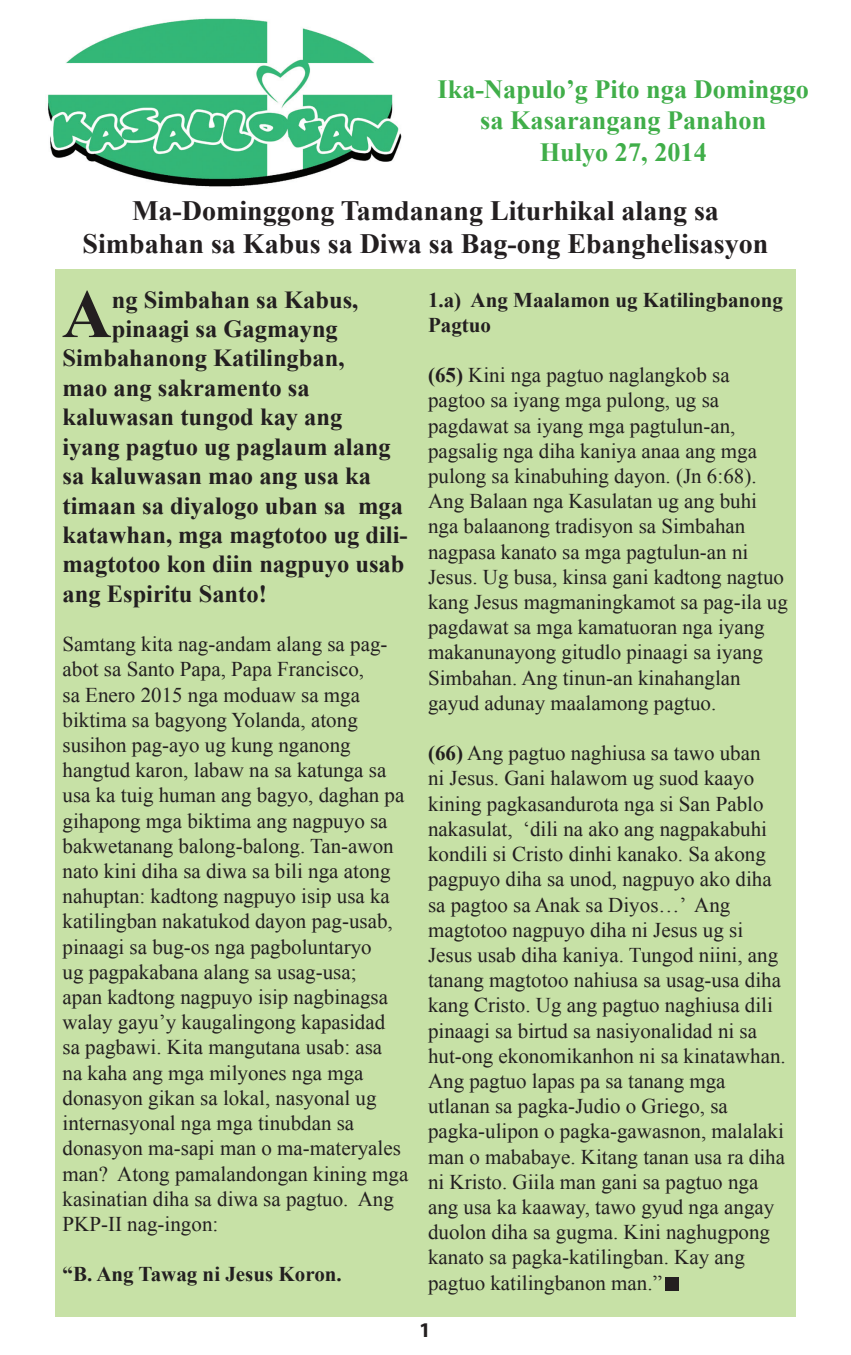
<style>
.page{position:relative;width:851px;height:1355px;background:#fff}
.page>*{position:absolute;margin:0;border:0;box-sizing:border-box;transform-origin:0 0}
.t1{font:700 68.95px "Times New Roman";color:#231f20}
.t2{font:700 28px/33.6px "Times New Roman";color:#231f20;text-align:center}
.t3{font:700 26.25px/31.5px "Times New Roman";color:#40ae49;text-align:center}
.t4{font:700 24.5px "Times New Roman";color:#231f20}
.t5{font:21px/25.2px "Times New Roman";color:#231f20}
.t6{font:700 21px/25.2px "Times New Roman";color:#231f20}
.t7{font:700 21px "Myriad Pro";color:#231f20}
.s1{font-weight:700}
</style>
<div class="page">
<div style="left:55px;top:269px;width:740px;height:1047px;background:#c7e1a6"></div>
<div style="left:665px;top:1277px;width:14px;height:13px;background:#231f20"></div>
<img style="left:48px;top:18px;width:354px;height:169px">
<p class="t3" style="left:437px;top:72px;width:373px">Ika-Napulo’g Pito nga Dominggo sa Kasarangang Panahon<br>Hulyo 27, 2014</p>
<h2 class="t2" style="left:83px;top:192px;width:687px">Ma-Dominggong Tamdanang Liturhikal alang sa<br>Simbahan sa Kabus sa Diwa sa Bag-ong Ebanghelisasyon</h2>
<h1 class="t1" style="left:62px;top:264px;width:51px">A</h1>
<p class="t4" style="left:112px;top:282px;width:248px">ng Simbahan sa Kabus,</p>
<p class="t4" style="left:112px;top:311px;width:227px">pinaagi sa Gagmayng</p>
<p class="t4" style="left:62px;top:340px;width:283px">Simbahanong Katilingban,</p>
<p class="t4" style="left:62px;top:370px;width:249px">mao ang sakramento sa</p>
<p class="t4" style="left:62px;top:399px;width:281px">kaluwasan tungod kay ang</p>
<p class="t4" style="left:62px;top:429px;width:330px">iyang pagtuo ug paglaum alang</p>
<p class="t4" style="left:62px;top:458px;width:310px">sa kaluwasan mao ang usa ka</p>
<p class="t4" style="left:62px;top:487px;width:342px">timaan sa diyalogo uban sa mga</p>
<p class="t4" style="left:62px;top:517px;width:347px">katawhan, mga magtotoo ug dili-</p>
<p class="t4" style="left:62px;top:546px;width:343px">magtotoo kon diin nagpuyo usab</p>
<p class="t4" style="left:62px;top:576px;width:206px">ang Espiritu Santo!</p>
<p class="t5" style="left:62px;top:631px;width:347px">Samtang kita nag-andam alang sa pag&shy;abot sa Santo Papa, Papa Francisco,<br>sa Enero 2015 nga moduaw sa mga biktima sa bagyong Yolanda, atong susihon pag-ayo ug kung nganong hangtud karon, labaw na sa katunga sa usa ka tuig human ang bagyo, daghan pa gihapong mga biktima ang nagpuyo sa bakwetanang balong-balong. Tan-awon nato kini diha sa diwa sa bili nga atong nahuptan: kadtong nagpuyo isip usa ka katilingban nakatukod dayon pag-usab, pinaagi sa bug-os nga pagboluntaryo<br>ug pagpakabana alang sa usag-usa;<br>apan kadtong nagpuyo isip nagbinagsa walay gayu’y kaugalingong kapasidad<br>sa pagbawi. Kita mangutana usab: asa<br>na kaha ang mga milyones nga mga donasyon gikan sa lokal, nasyonal ug internasyonal nga mga tinubdan sa donasyon ma-sapi man o ma-materyales man? Atong pamalandongan kining mga kasinatian diha sa diwa sa pagtuo. Ang PKP-II nag-ingon:</p>
<p class="t6" style="left:62px;top:1260px;width:281px">“B. Ang Tawag ni Jesus Koron.</p>
<p class="t6" style="left:428px;top:286px;width:356px">1.a) Ang Maalamon ug Katilingbanong<br>Pagtuo</p>
<p class="t5" style="left:428px;top:362px;width:361px"><span class="s1">(65)</span> Kini nga pagtuo naglangkob sa pagtoo sa iyang mga pulong, ug sa pagdawat sa iyang mga pagtulun-an, pagsalig nga diha kaniya anaa ang mga pulong sa kinabuhing dayon. (Jn 6:68).<br>Ang Balaan nga Kasulatan ug ang buhi nga balaanong tradisyon sa Simbahan nagpasa kanato sa mga pagtulun-an ni Jesus. Ug busa, kinsa gani kadtong nagtuo kang Jesus magmaningkamot sa pag-ila ug pagdawat sa mga kamatuoran nga iyang makanunayong gitudlo pinaagi sa iyang Simbahan. Ang tinun-an kinahanglan gayud adunay maalamong pagtuo.</p>
<p class="t5" style="left:428px;top:740px;width:359px"><span class="s1">(66)</span> Ang pagtuo naghiusa sa tawo uban<br>ni Jesus. Gani halawom ug suod kaayo kining pagkasandurota nga si San Pablo nakasulat, ‘dili na ako ang nagpakabuhi kondili si Cristo dinhi kanako. Sa akong pagpuyo diha sa unod, nagpuyo ako diha sa pagtoo sa Anak sa Diyos…’ Ang magtotoo nagpuyo diha ni Jesus ug si Jesus usab diha kaniya. Tungod niini, ang tanang magtotoo nahiusa sa usag-usa diha kang Cristo. Ug ang pagtuo naghiusa dili pinaagi sa birtud sa nasiyonalidad ni sa hut-ong ekonomikanhon ni sa kinatawhan.<br>Ang pagtuo lapas pa sa tanang mga utlanan sa pagka-Judio o Griego, sa pagka-ulipon o pagka-gawasnon, malalaki man o mababaye. Kitang tanan usa ra diha ni Kristo. Giila man gani sa pagtuo nga ang usa ka kaaway, tawo gyud nga angay duolon diha sa gugma. Kini naghugpong kanato sa pagka-katilingban. Kay ang pagtuo katilingbanon man.”</p>
<p class="t7" style="left:419px;top:1316px;width:13px">1</p>
</div>
